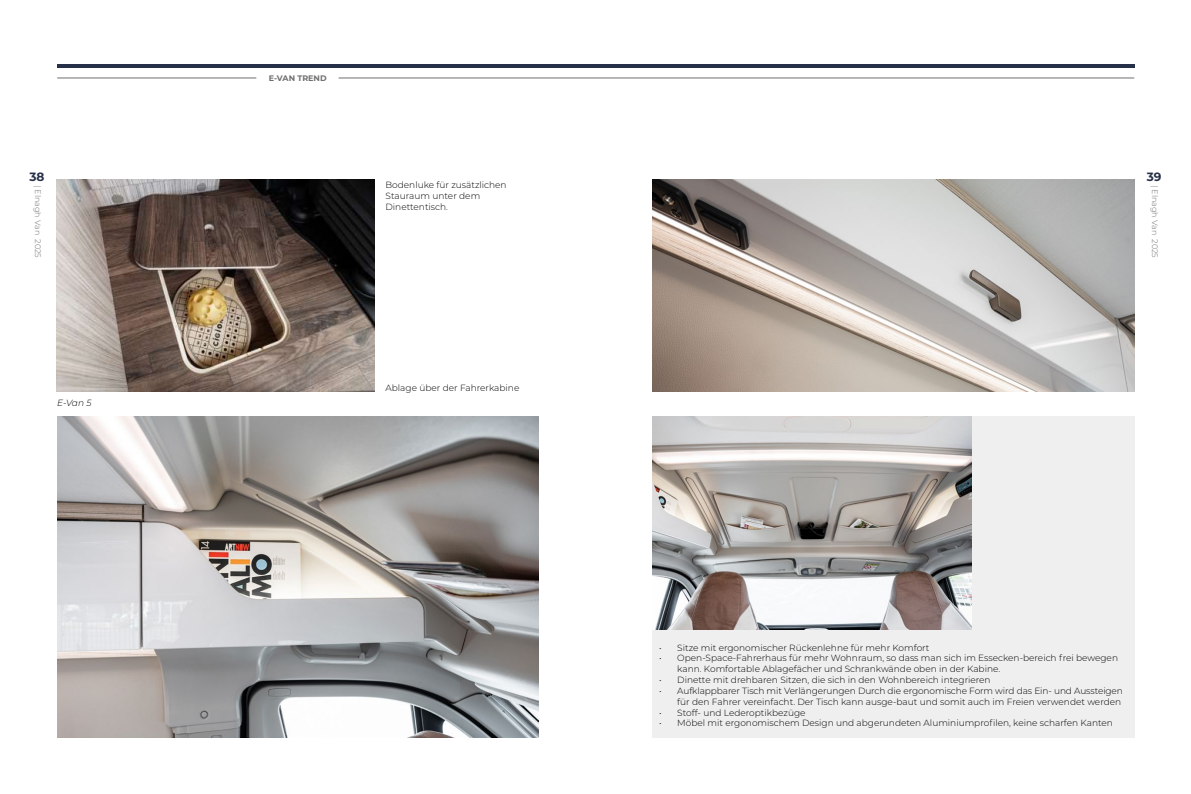
<style>
.page{position:relative;width:1191px;height:794px;background:#fff}
.page>*{position:absolute;margin:0;border:0;box-sizing:border-box;transform-origin:0 0}
.t1{font:700 12px "Montserrat";color:#263048}
.t2{font:300 9px/10.8px "Montserrat";color:#000}
.t3{font:italic 300 9px "Montserrat";color:#000}
.t4{font:300 8px "Montserrat";color:#706f6f}
.t5{font:700 8px "Montserrat";color:#706f6f}
</style>
<div class="page">
<hr style="left:57px;top:64px;width:1077px;height:4px;background:#263048">
<hr style="left:338px;top:78px;width:796px;height:1px;background:#706f6f">
<hr style="left:57px;top:78px;width:199px;height:1px;background:#706f6f">
<img style="left:57px;top:416px;width:482px;height:321px">
<img style="left:57px;top:180px;width:317px;height:211px">
<div style="left:652px;top:416px;width:482px;height:321px;background:#eeefee"></div>
<img style="left:652px;top:416px;width:319px;height:213px">
<img style="left:652px;top:180px;width:482px;height:211px">
<p class="t5" style="left:269px;top:72px;width:59px">E-VAN TREND</p>
<h1 class="t1" style="left:29px;top:168px;width:17px">38</h1>
<h1 class="t1" style="left:1146px;top:168px;width:16px">39</h1>
<p class="t4" style="left:43px;top:185px;width:74px;rotate:90deg">| Elnagh Van 2025</p>
<p class="t4" style="left:1160px;top:185px;width:74px;rotate:90deg">| Elnagh Van 2025</p>
<p class="t2" style="left:385px;top:179px;width:123px">Bodenluke für zusätzlichen<br>Stauraum unter dem<br>Dinettentisch.</p>
<p class="t3" style="left:57px;top:396px;width:36px">E-Van 5</p>
<p class="t2" style="left:385px;top:382px;width:135px">Ablage über der Fahrerkabine</p>
<p class="t2" style="left:659px;top:642px;width:272px">• Sitze mit ergonomischer Rückenlehne für mehr Komfort</p>
<p class="t2" style="left:677px;top:652px;width:442px;text-indent:-18px">• Open-Space-Fahrerhaus für mehr Wohnraum, so dass man sich im Essecken-bereich frei bewegen kann. Komfortable Ablagefächer und Schrankwände oben in der Kabine.</p>
<p class="t2" style="left:659px;top:674px;width:333px">• Dinette mit drehbaren Sitzen, die sich in den Wohnbereich integrieren</p>
<p class="t2" style="left:659px;top:685px;width:465px;text-align:right">• Aufklappbarer Tisch mit Verlängerungen Durch die ergonomische Form wird das Ein- und Aussteigen für den Fahrer vereinfacht. Der Tisch kann ausge-baut und somit auch im Freien verwendet werden</p>
<p class="t2" style="left:659px;top:706px;width:148px">• Stoff- und Lederoptikbezüge</p>
<p class="t2" style="left:659px;top:717px;width:455px">• Möbel mit ergonomischem Design und abgerundeten Aluminiumprofilen, keine scharfen Kanten</p>
</div>
